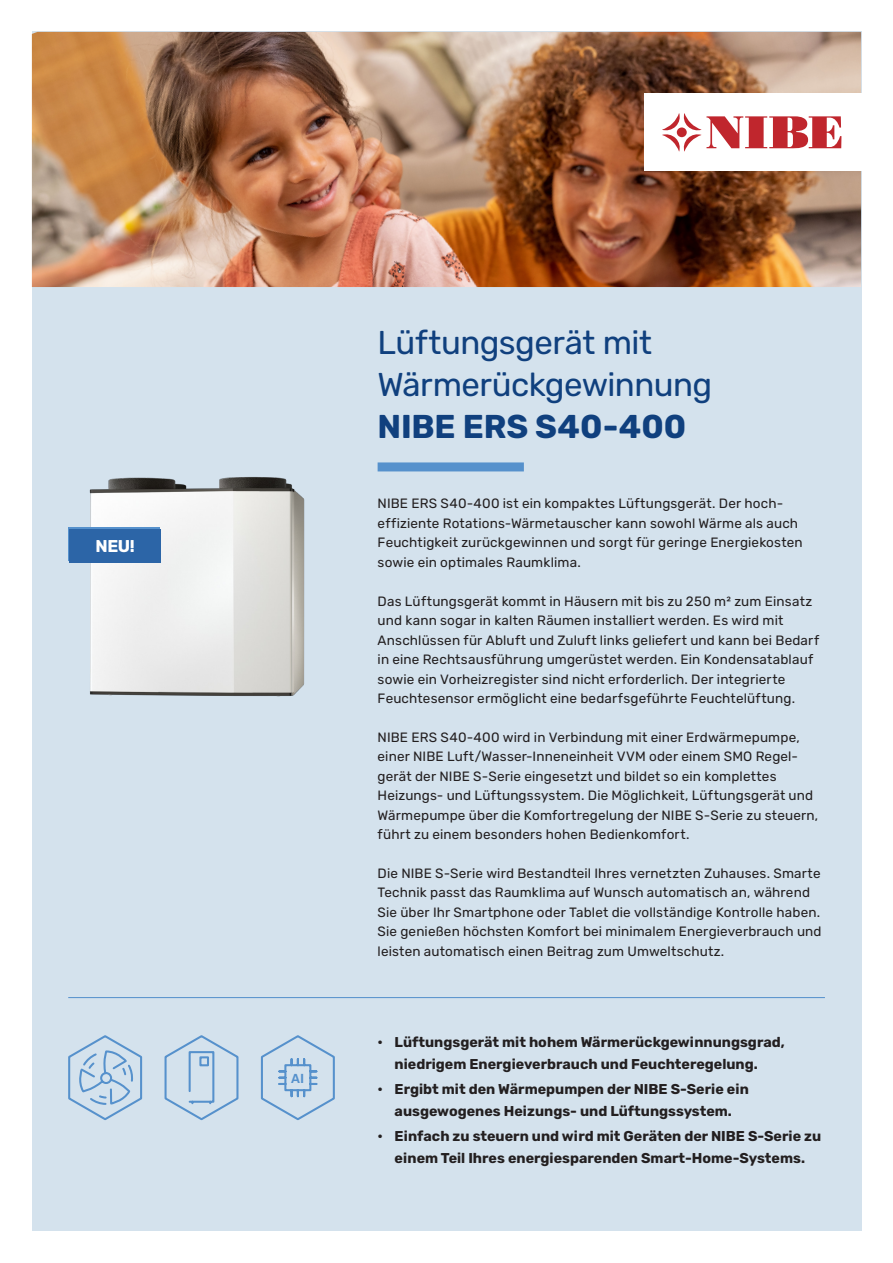
<style>
.page{position:relative;width:893px;height:1263px;background:#fff}
.page>*{position:absolute;margin:0;border:0;box-sizing:border-box;transform-origin:0 0}
.Heading_Product_Regular{font:33px "Rubik";letter-spacing:-.015em;color:#10407e}
.Heading_Product_Bold{font:700 33px "Rubik";letter-spacing:-.005em;color:#10407e}
.t1{font:700 17.1px "Rubik";color:#fff}
.t2{font:700 14.25px/21.3px "Rubik";color:#231f20;text-align:center}
.paragraph{font:13.5px/19.5px "Rubik";letter-spacing:.01em;color:#231f20}
.t3{font:700 12.6px "Univers LT Pro 65";color:#5691cc}
</style>
<div class="page">
<div style="left:32px;top:32px;width:829px;height:1199px;background:#d4e2ed"></div>
<hr style="left:68px;top:997px;width:757px;height:1px;background:#5691cc">
<img style="left:89px;top:477px;width:216px;height:220px">
<img style="left:32px;top:32px;width:829px;height:255px">
<svg style="left:68px;top:1035px;width:75px;height:85px"></svg>
<svg style="left:164px;top:1035px;width:75px;height:86px"></svg>
<svg style="left:260px;top:1035px;width:75px;height:85px"></svg>
<div style="left:644px;top:94px;width:217px;height:77px;background:#fff"></div>
<svg style="left:662px;top:113px;width:179px;height:39px"></svg>
<div style="left:378px;top:462px;width:146px;height:9px;background:#5691cc"></div>
<svg style="left:68px;top:527px;width:91px;height:34px"></svg>
<div style="left:70px;top:529px;width:91px;height:34px;background:#2c65a7"></div>
<p class="t1" style="left:96px;top:537px;width:41px">NEU!</p>
<p class="t3" style="left:291px;top:1071px;width:14px">AI</p>
<p class="Heading_Product_Regular" style="left:378px;top:324px;width:276px">Lüftungsgerät mit</p>
<p class="Heading_Product_Regular" style="left:378px;top:366px;width:336px">Wärmerückgewinnung</p>
<p class="Heading_Product_Bold" style="left:378px;top:408px;width:310px">NIBE ERS S40-400</p>
<p class="paragraph" style="left:378px;top:494px;width:427px">NIBE ERS S40-400 ist ein kompaktes Lüftungsgerät. Der hoch&shy;effiziente Rotations-Wärmetauscher kann sowohl Wärme als auch Feuchtigkeit zurückgewinnen und sorgt für geringe Energiekosten sowie ein optimales Raumklima.</p>
<p class="paragraph" style="left:378px;top:591px;width:443px">Das Lüftungsgerät kommt in Häusern mit bis zu 250 m2 zum Einsatz und kann sogar in kalten Räumen installiert werden. Es wird mit Anschlüssen für Abluft und Zuluft links geliefert und kann bei Bedarf in eine Rechtsausführung umgerüstet werden. Ein Kondensatablauf sowie ein Vorheizregister sind nicht erforderlich. Der integrierte Feuchtesensor ermöglicht eine bedarfsgeführte Feuchtelüftung.</p>
<p class="paragraph" style="left:378px;top:728px;width:442px">NIBE ERS S40-400 wird in Verbindung mit einer Erdwärmepumpe, einer NIBE Luft/Wasser-Inneneinheit VVM oder einem SMO Regel&shy;gerät der NIBE S-Serie eingesetzt und bildet so ein komplettes Heizungs- und Lüftungssystem. Die Möglichkeit, Lüftungsgerät und Wärmepumpe über die Komfortregelung der NIBE S-Serie zu steuern, führt zu einem besonders hohen Bedienkomfort.</p>
<p class="paragraph" style="left:378px;top:864px;width:445px">Die NIBE S-Serie wird Bestandteil Ihres vernetzten Zuhauses. Smarte Technik passt das Raumklima auf Wunsch automatisch an, während Sie über Ihr Smartphone oder Tablet die vollständige Kontrolle haben.<br>Sie genießen höchsten Komfort bei minimalem Energieverbrauch und leisten automatisch einen Beitrag zum Umweltschutz.</p>
<p class="t2" style="left:395px;top:1032px;width:392px;text-align:left;text-indent:-17px">• Lüftungsgerät mit hohem Wärmerückgewinnungsgrad, niedrigem Energieverbrauch und Feuchteregelung.</p>
<p class="t2" style="left:378px;top:1079px;width:373px">• Ergibt mit den Wärmepumpen der NIBE S-Serie ein ausgewogenes Heizungs- und Lüftungssystem.</p>
<p class="t2" style="left:378px;top:1126px;width:445px">• Einfach zu steuern und wird mit Geräten der NIBE S-Serie zu einem Teil Ihres energiesparenden Smart-Home-Systems.</p>
</div>
